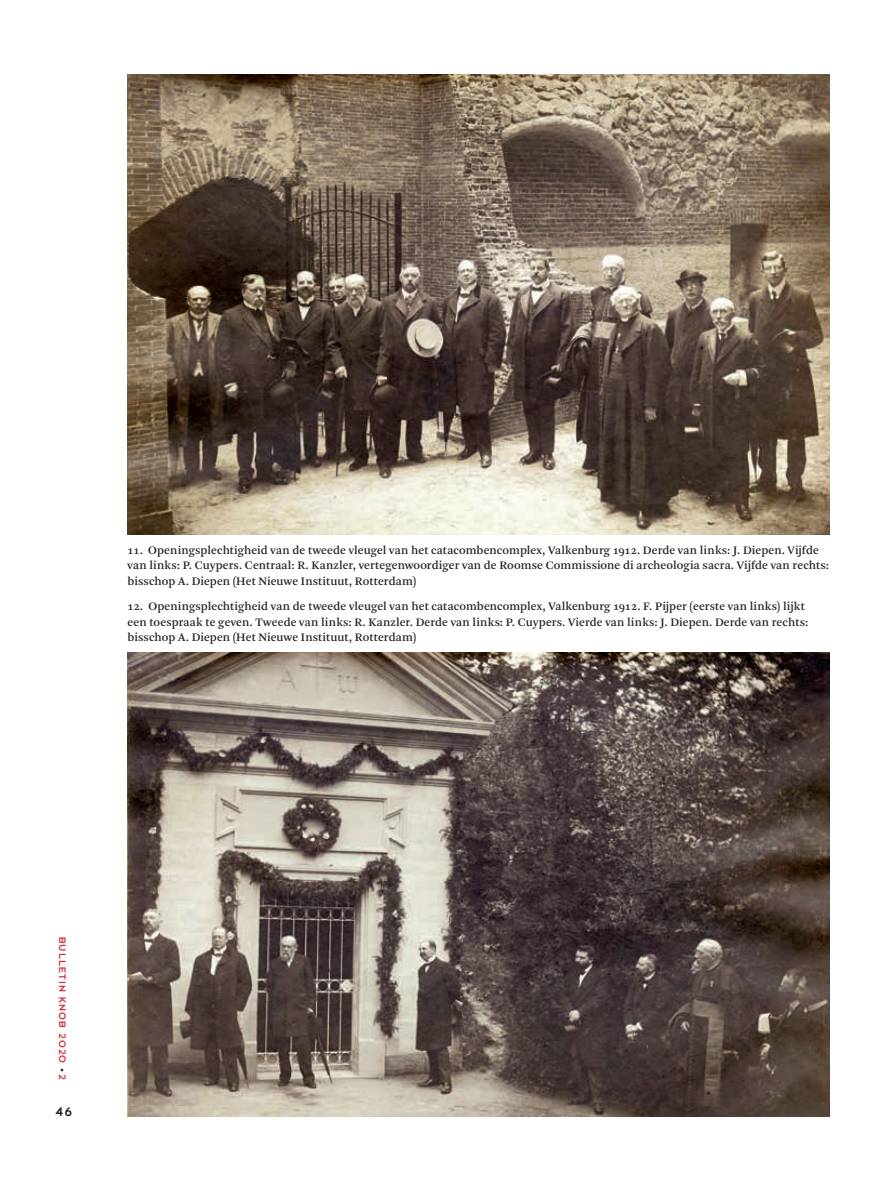
<style>
.page{position:relative;width:893px;height:1191px;background:#fff}
.page>*{position:absolute;margin:0;border:0;box-sizing:border-box;transform-origin:0 0}
.t1{font:13.5px "Dessau Pro";color:#231f20}
.t2{font:12px/15.8px "Arnhem Pro";letter-spacing:.01em;color:#231f20}
.t3{font:10.5px "Dessau Pro";letter-spacing:.11em;color:#d23139}
.s1{font-size:8.25px;color:#231f20}
</style>
<div class="page">
<img style="left:128px;top:74px;width:701px;height:461px">
<img style="left:128px;top:653px;width:701px;height:463px">
<p class="t2" style="left:128px;top:542px;width:703px">11. Openingsplechtigheid van de tweede vleugel van het catacombencomplex, Valkenburg 1912. Derde van links: J. Diepen. Vijfde van links: P. Cuypers. Centraal: R. Kanzler, vertegenwoordiger van de Roomse Commissione di archeologia sacra. Vijfde van rechts: bisschop A. Diepen (Het Nieuwe Instituut, Rotterdam)</p>
<p class="t2" style="left:128px;top:598px;width:682px">12. Openingsplechtigheid van de tweede vleugel van het catacombencomplex, Valkenburg 1912. F. Pijper (eerste van links) lijkt een toespraak te geven. Tweede van links: R. Kanzler. Derde van links: P. Cuypers. Vierde van links: J. Diepen. Derde van rechts: bisschop A. Diepen (Het Nieuwe Instituut, Rotterdam)</p>
<p class="t3" style="left:68px;top:936px;width:145px;rotate:90deg">BULLETIN KNOB 2020 <span class="s1">•</span> 2</p>
<p class="t1" style="left:55px;top:1105px;width:18px">46</p>
</div>
